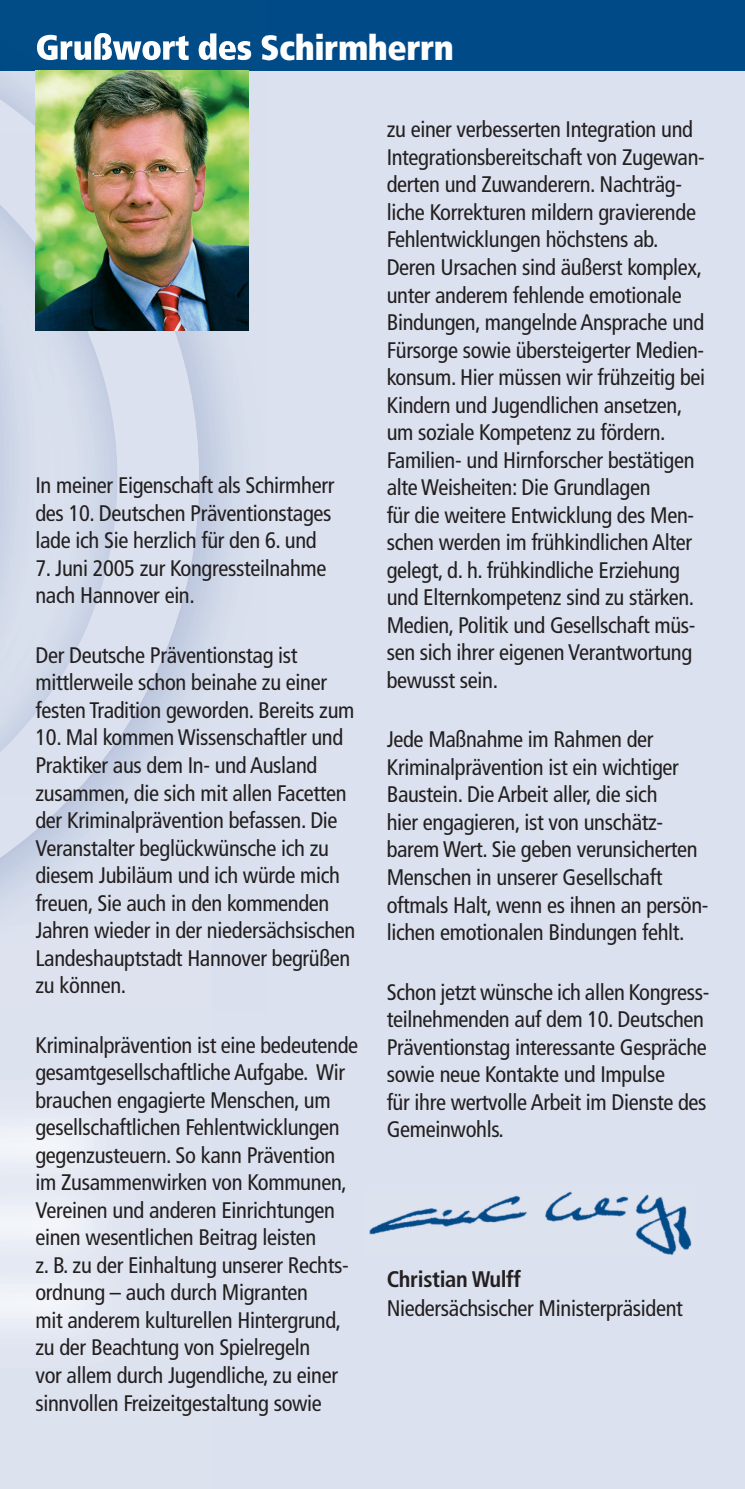
<style>
.page{position:relative;width:745px;height:1489px;background:#fff}
.page>*{position:absolute;margin:0;border:0;box-sizing:border-box;transform-origin:0 0}
.t1{font:900 condensed 35px "Frutiger";letter-spacing:-.015em;color:#fff}
.t2{font:condensed 22.5px/27.5px "Frutiger";letter-spacing:-.015em;color:#231f20}
.t3{font:700 condensed 22.5px "Frutiger";letter-spacing:-.015em;color:#231f20}
</style>
<div class="page">
<div style="left:0;top:71px;width:744px;height:1417px;background:#dbe1ee"></div>
<div style="left:0;top:0;width:744px;height:71px;background:#004b87"></div>
<div style="left:0;top:1117px;width:97px;height:214px;background:#e9edf5"></div>
<img style="left:0;top:47px;width:249px;height:194px">
<img style="left:199px;top:241px;width:50px;height:171px">
<img style="left:37px;top:33px;width:229px;height:27px">
<svg style="left:0;top:99px;width:199px;height:758px"></svg>
<img style="left:0;top:133px;width:67px;height:660px">
<img style="left:35px;top:71px;width:213px;height:259px">
<img style="left:369px;top:1191px;width:323px;height:64px">
<h1 class="t1" style="left:35px;top:26px;width:420px">Grußwort des Schirmherrn</h1>
<p class="t2" style="left:35px;top:472px;width:300px">In meiner Eigenschaft als Schirmherr des 10. Deutschen Präventionstages lade ich Sie herzlich für den 6. und</p>
<p class="t2" style="left:35px;top:554px;width:292px">7. Juni 2005 zur Kongressteilnahme nach Hannover ein.</p>
<p class="t2" style="left:35px;top:641px;width:320px">Der Deutsche Präventionstag ist mittler weile schon beinahe zu einer festen Tradition geworden. Bereits zum</p>
<p class="t2" style="left:35px;top:724px;width:321px">10. Mal kommen Wissenschaftler und Praktiker aus dem In- und Ausland zusammen, die sich mit allen Facetten der Kriminalprävention befassen. Die Veranstalter beglückwünsche ich zu diesem Jubiläum und ich würde mich freuen, Sie auch in den kommenden Jahren wieder in der niedersächsischen Landeshauptstadt Hannover begrüßen zu können.</p>
<p class="t2" style="left:35px;top:1031px;width:324px">Kriminalprävention ist eine bedeutende gesamtgesellschaftliche Aufgabe. Wir brauchen engagierte Menschen, um gesellschaftlichen Fehlentwicklungen gegenzusteuern. So kann Prävention im Zusammenwirken von Kommunen, Vereinen und anderen Einrichtungen einen wesent lichen Beitrag leisten<br>z. B. zu der Einhaltung unserer Rechts&shy;ordnung – auch durch Migranten<br>mit anderem kulturellen Hintergrund, zu der Beachtung von Spielregeln<br>vor allem durch Jugendliche, zu einer sinnvollen Freizeitgestaltung sowie</p>
<p class="t2" style="left:386px;top:116px;width:320px">zu einer verbesserten Integration und Integrations bereitschaft von Zugewan&shy;derten und Zuwanderern. Nachträg&shy;liche Korrekturen mildern gravierende Fehlentwicklungen höchstens ab.<br>Deren Ursachen sind äußerst komplex, unter anderem fehlende emotionale Bindungen, mangelnde Ansprache und Fürsorge sowie übersteigerter Medien&shy;konsum. Hier müssen wir frühzeitig bei Kindern und Jugendlichen ansetzen, um soziale Kompetenz zu fördern.<br>Familien- und Hirn forscher bestätigen alte Weisheiten: Die Grundlagen<br>für die weitere Entwicklung des Men&shy;schen werden im frühkindlichen Alter gelegt, d. h. frühkindliche Erziehung und Elternkompetenz sind zu stärken.<br>Medien, Politik und Gesellschaft müs&shy;sen sich ihrer eigenen Verantwortung bewusst sein.</p>
<p class="t2" style="left:386px;top:726px;width:323px">Jede Maßnahme im Rahmen der Kriminalprävention ist ein wichtiger Baustein. Die Arbeit aller, die sich<br>hier engagieren, ist von unschätz&shy;barem Wert. Sie geben verunsicherten Menschen in unserer Gesellschaft oftmals Halt, wenn es ihnen an persön&shy;lichen emotionalen Bindungen fehlt.</p>
<p class="t2" style="left:386px;top:978px;width:324px">Schon jetzt wünsche ich allen Kongress&shy;teilnehmenden auf dem 10. Deutschen Präventionstag interessante Gespräche sowie neue Kontakte und Impulse<br>für ihre wertvolle Arbeit im Dienste des Gemeinwohls.</p>
<p class="t3" style="left:386px;top:1265px;width:136px">Christian Wulff</p>
<p class="t2" style="left:386px;top:1294px;width:297px">Niedersächsischer Ministerpräsident</p>
</div>
